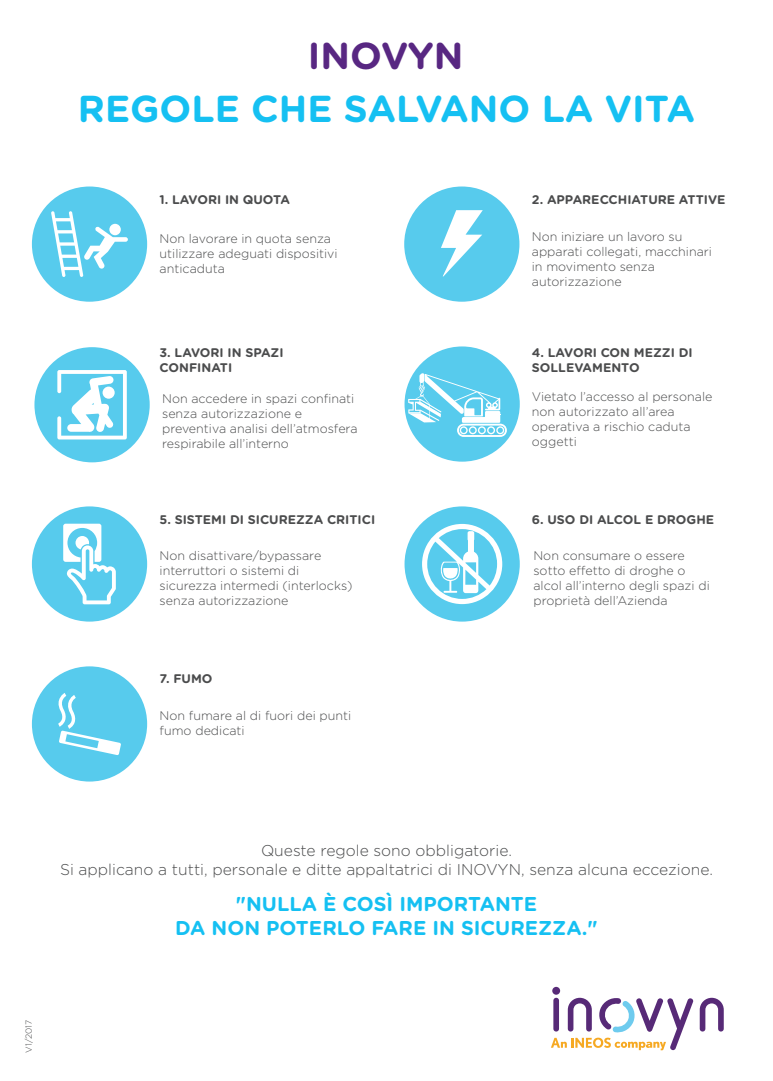
<style>
.page{position:relative;width:773px;height:1081px;background:#fff}
.page>*{position:absolute;margin:0;border:0;box-sizing:border-box;transform-origin:0 0}
.t1{font:700 37.5px "Gotham Rounded";color:#15c0f2}
.t2{font:700 37.5px "Gotham Rounded";color:#582782}
.t3{font:700 20px "Gotham Rounded";color:#15c0f2}
.t4{font:300 15.62px "Gotham Rounded";color:#4b4c4d}
.t5{font:300 12.5px/15px "Gotham Rounded";color:#4b4c4d}
.t6{font:700 12.5px "Gotham Rounded";color:#4b4c4d}
.t7{font:300 8.75px "Gotham Rounded";color:#4b4c4d}
</style>
<div class="page">
<svg style="left:699px;top:998px;width:24px;height:33px"></svg>
<svg style="left:551px;top:987px;width:142px;height:63px"></svg>
<div style="left:32px;top:186px;width:115px;height:116px;background:#57cbed;border-radius:50%"></div>
<svg style="left:51px;top:211px;width:77px;height:66px"></svg>
<div style="left:404px;top:186px;width:115px;height:116px;background:#57cbed;border-radius:50%"></div>
<svg style="left:441px;top:210px;width:41px;height:66px"></svg>
<div style="left:34px;top:347px;width:116px;height:115px;background:#57cbed;border-radius:50%"></div>
<svg style="left:57px;top:370px;width:70px;height:69px"></svg>
<div style="left:404px;top:346px;width:115px;height:116px;background:#57cbed;border-radius:50%"></div>
<svg style="left:408px;top:373px;width:99px;height:64px"></svg>
<div style="left:32px;top:506px;width:115px;height:115px;background:#57cbed;border-radius:50%"></div>
<svg style="left:63px;top:524px;width:53px;height:80px"></svg>
<div style="left:404px;top:506px;width:115px;height:115px;background:#57cbed;border-radius:50%"></div>
<svg style="left:422px;top:524px;width:80px;height:80px"></svg>
<div style="left:32px;top:666px;width:115px;height:115px;background:#57cbed;border-radius:50%"></div>
<svg style="left:58px;top:693px;width:63px;height:62px"></svg>
<p class="t2" style="left:308px;top:29px;width:157px">INOVYN</p>
<p class="t1" style="left:78px;top:82px;width:618px">REGOLE CHE SALVANO LA VITA</p>
<p class="t6" style="left:159px;top:190px;width:132px">1. LAVORI IN QUOTA</p>
<p class="t6" style="left:531px;top:190px;width:195px">2. APPARECCHIATURE ATTIVE</p>
<p class="t5" style="left:159px;top:230px;width:180px">Non lavorare in quota senza utilizzare adeguati dispositivi anticaduta</p>
<p class="t5" style="left:531px;top:228px;width:181px">Non iniziare un lavoro su apparati collegati, macchinari in movimento senza autorizzazione</p>
<p class="t6" style="left:159px;top:344px;width:126px">3. LAVORI IN SPAZI</p>
<p class="t6" style="left:159px;top:359px;width:74px">CONFINATI</p>
<p class="t6" style="left:531px;top:344px;width:162px">4. LAVORI CON MEZZI DI</p>
<p class="t6" style="left:531px;top:359px;width:109px">SOLLEVAMENTO</p>
<p class="t5" style="left:162px;top:391px;width:197px">Non accedere in spazi confinati senza autorizzazione e preventiva analisi dell’atmosfera respirabile all’interno</p>
<p class="t5" style="left:531px;top:389px;width:182px">Vietato l’accesso al personale non autorizzato all’area operativa a rischio caduta oggetti</p>
<p class="t6" style="left:159px;top:510px;width:217px">5. SISTEMI DI SICUREZZA CRITICI</p>
<p class="t5" style="left:159px;top:548px;width:194px">Non disattivare/bypassare interruttori o sistemi di sicurezza intermedi (interlocks) senza autorizzazione</p>
<p class="t6" style="left:159px;top:669px;width:54px">7. FUMO</p>
<p class="t5" style="left:159px;top:708px;width:193px">Non fumare al di fuori dei punti fumo dedicati</p>
<p class="t6" style="left:531px;top:510px;width:184px">6. USO DI ALCOL E DROGHE</p>
<p class="t5" style="left:533px;top:548px;width:178px">Non consumare o essere sotto effetto di droghe o alcol all’interno degli spazi di proprietà dell’Azienda</p>
<p class="t4" style="left:261px;top:840px;width:252px">Queste regole sono obbligatorie.</p>
<p class="t4" style="left:60px;top:859px;width:654px">Si applicano a tutti, personale e ditte appaltatrici di INOVYN, senza alcuna eccezione.</p>
<p class="t3" style="left:236px;top:889px;width:303px">"NULLA È COSÌ IMPORTANTE</p>
<p class="t3" style="left:175px;top:913px;width:424px">DA NON POTERLO FARE IN SICUREZZA."</p>
<p class="t7" style="left:23px;top:1052px;width:35px;rotate:-90deg">V1/2017</p>
</div>
